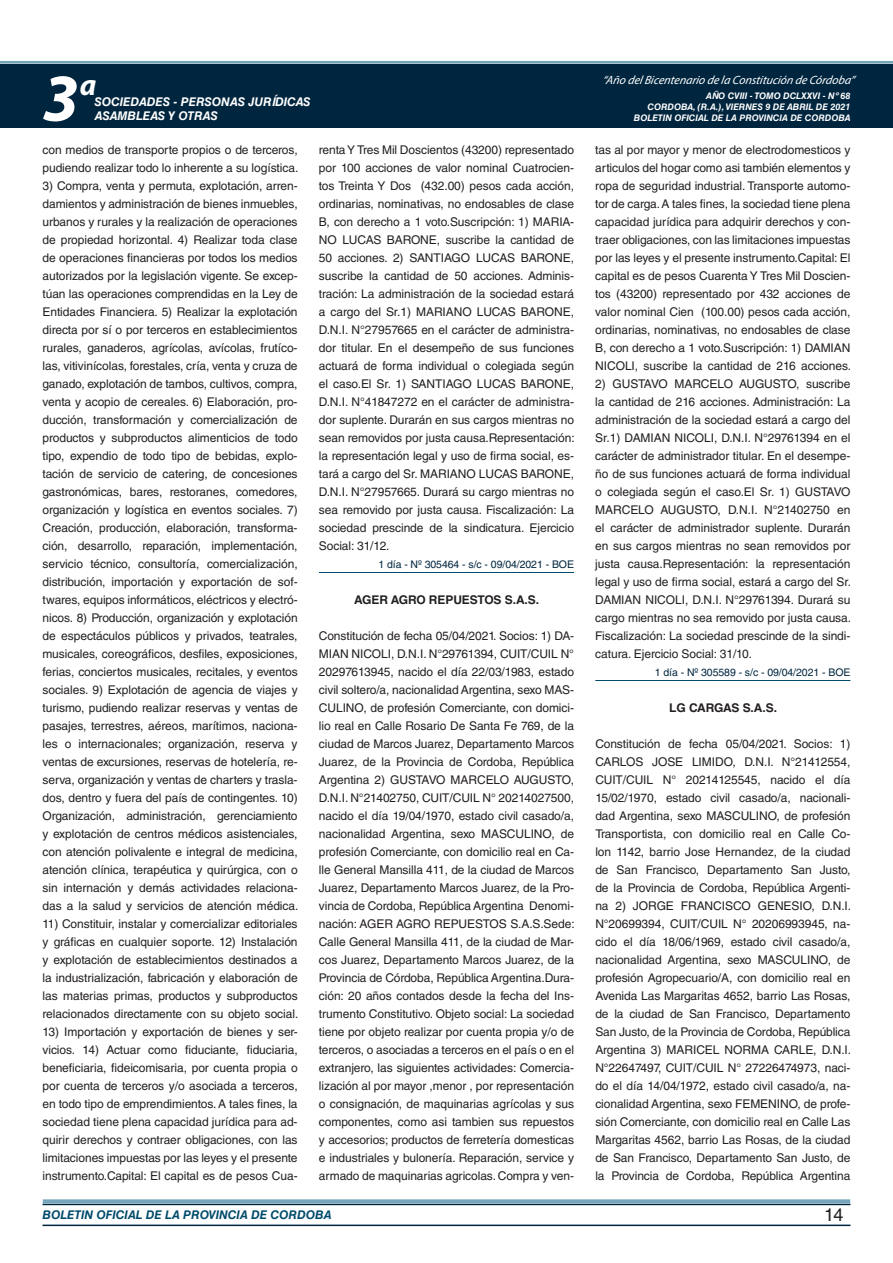
<style>
.page{position:relative;width:893px;height:1263px;background:#fff}
.page>*{position:absolute;margin:0;border:0;box-sizing:border-box;transform-origin:0 0}
.t1{font:italic 700 67.5px "Myriad Pro";color:#fff}
.t2{font:italic 700 30px "Myriad Pro";color:#fff}
.t3{font:18px "Helvetica LT Std";color:#231f20}
.t4{font:12px/18px "Helvetica LT Std";letter-spacing:-.005em;color:#231f20;text-align:justify}
.t5{font:italic 12px "Myriad Pro";color:#fff}
.t6{font:italic 700 12px "Helvetica LT Std";color:#fff}
.t7{font:700 12px "Helvetica LT Std";letter-spacing:-.005em;color:#231f20}
.t8{font:italic 700 12px "Helvetica LT Std";color:#004b6c}
.t9{font:10.5px "Helvetica LT Std";letter-spacing:-.005em;color:#00263f}
.t10{font:italic 700 9px/10.8px "Helvetica LT Std";color:#fff;text-align:right}
</style>
<div class="page">
<div style="left:0;top:61px;width:893px;height:6px;background:#fff;opacity:.75"></div>
<div style="left:0;top:64px;width:893px;height:64px;background:#00263f"></div>
<hr style="left:43px;top:1224px;width:807px;height:2px;background:#00263f">
<div style="left:42px;top:1198px;width:809px;height:8px;background:#fff;opacity:.75"></div>
<hr style="left:319px;top:572px;width:255px;height:1px;background:#004b6c">
<hr style="left:595px;top:680px;width:255px;height:1px;background:#004b6c">
<h1 class="t1" style="left:43px;top:54px;width:38px">3</h1>
<h2 class="t2" style="left:80px;top:66px;width:18px">a</h2>
<p class="t6" style="left:95px;top:94px;width:217px">SOCIEDADES - PERSONAS JURÍDICAS</p>
<p class="t6" style="left:95px;top:109px;width:125px">ASAMBLEAS Y OTRAS</p>
<p class="t5" style="left:603px;top:72px;width:254px">“Año delBicentenario de la Constitución de Córdoba”</p>
<p class="t10" style="left:634px;top:91px;width:218px">AÑO CVIII - TOMO DCLXXVI - Nº 68<br>CORDOBA, (R.A.), VIERNES 9 DE ABRIL DE 2021<br>BOLETIN OFICIAL DE LA PROVINCIA DE CORDOBA</p>
<p class="t4" style="left:43px;top:141px;width:257px">con medios de transporte propios o de terceros, pudiendo realizar todo lo inherente a su logística.</p>
<p class="t4" style="left:43px;top:177px;width:257px">3) Compra, venta y permuta, explotación, arren&shy;damientos y administración de bienes inmuebles, urbanos y rurales y la realización de operaciones de propiedad horizontal. 4) Realizar toda clase de operaciones financieras por todos los medios autorizados por la legislación vigente. Se excep&shy;túan las operaciones comprendidas en la Ley de Entidades Financiera. 5) Realizar la explotación directa por sí o por terceros en establecimientos rurales, ganaderos, agrícolas, avícolas, frutíco&shy;las, vitivinícolas, forestales, cría, venta y cruza de ganado, explotación de tambos, cultivos, compra, venta y acopio de cereales. 6) Elaboración, pro&shy;ducción, transformación y comercialización de productos y subproductos alimenticios de todo tipo, expendio de todo tipo de bebidas, explo&shy;tación de servicio de catering, de concesiones gastronómicas, bares, restoranes, comedores, organización y logística en eventos sociales. 7)<br>Creación, producción, elaboración, transforma&shy;ción, desarrollo, reparación, implementación, servicio técnico, consultoría, comercialización, distribución, importación y exportación de sof&shy;twares, equipos informáticos, eléctricos y electró&shy;nicos. 8) Producción, organización y explotación de espectáculos públicos y privados, teatrales, musicales, coreográficos, desfiles, exposiciones, ferias, conciertos musicales, recitales, y eventos sociales. 9) Explotación de agencia de viajes y turismo, pudiendo realizar reservas y ventas de pasajes, terrestres, aéreos, marítimos, naciona&shy;les o internacionales; organización, reserva y ventas de excursiones, reservas de hotelería, re&shy;serva, organización y ventas de charters y trasla&shy;dos, dentro y fuera del país de contingentes. 10)<br>Organización, administración, gerenciamiento y explotación de centros médicos asistenciales, con atención polivalente e integral de medicina, atención clínica, terapéutica y quirúrgica, con o sin internación y demás actividades relaciona&shy;das a la salud y servicios de atención médica.</p>
<p class="t4" style="left:43px;top:915px;width:257px">11) Constituir, instalar y comercializar editoriales y gráficas en cualquier soporte. 12) Instalación y explotación de establecimientos destinados a la industrialización, fabricación y elaboración de las materias primas, productos y subproductos relacionados directamente con su objeto social.</p>
<p class="t4" style="left:43px;top:1023px;width:257px">13) Importación y exportación de bienes y ser&shy;vicios. 14) Actuar como fiduciante, fiduciaria, beneficiaria, fideicomisaria, por cuenta propia o por cuenta de terceros y/o asociada a terceros, en todo tipo de emprendimientos. A tales fines, la sociedad tiene plena capacidad jurídica para ad&shy;quirir derechos y contraer obligaciones, con las limitaciones impuestas por las leyes y el presente instrumento.Capital: El capital es de pesos Cua-</p>
<p class="t4" style="left:319px;top:141px;width:257px">renta Y Tres Mil Doscientos (43200) representado por 100 acciones de valor nominal Cuatrocien&shy;tos Treinta Y Dos (432.00) pesos cada acción, ordinarias, nominativas, no endosables de clase B, con derecho a 1 voto.Suscripción: 1) MARIA-NO LUCAS BARONE, suscribe la cantidad de 50 acciones. 2) SANTIAGO LUCAS BARONE, suscribe la cantidad de 50 acciones. Adminis&shy;tración: La administración de la sociedad estará a cargo del Sr.1) MARIANO LUCAS BARONE, D.N.I. N°27957665 en el carácter de administra&shy;dor titular. En el desempeño de sus funciones actuará de forma individual o colegiada según el caso.El Sr. 1) SANTIAGO LUCAS BARONE, D.N.I. N°41847272 en el carácter de administra&shy;dor suplente. Durarán en sus cargos mientras no sean removidos por justa causa.Representación: la representación legal y uso de firma social, es&shy;tará a cargo del Sr. MARIANO LUCAS BARONE, D.N.I. N°27957665. Durará su cargo mientras no sea removido por justa causa. Fiscalización: La sociedad prescinde de la sindicatura. Ejercicio Social: 31/12.</p>
<p class="t9" style="left:378px;top:558px;width:197px">1 día - Nº 305464 - s/c - 09/04/2021 - BOE</p>
<p class="t7" style="left:354px;top:592px;width:186px">AGER AGRO REPUESTOS S.A.S.</p>
<p class="t4" style="left:319px;top:627px;width:257px">Constitución de fecha 05/04/2021. Socios: 1) DA-MIAN NICOLI, D.N.I. N°29761394, CUIT/CUIL N° 20297613945, nacido el día 22/03/1983, estado civil soltero/a, nacionalidad Argentina, sexo MAS-CULINO, de profesión Comerciante, con domici&shy;lio real en Calle Rosario De Santa Fe 769, de la ciudad de Marcos Juarez, Departamento Marcos Juarez, de la Provincia de Cordoba, República Argentina 2) GUSTAVO MARCELO AUGUSTO, D.N.I. N°21402750, CUIT/CUIL N° 20214027500, nacido el día 19/04/1970, estado civil casado/a, nacionalidad Argentina, sexo MASCULINO, de profesión Comerciante, con domicilio real en Ca&shy;lle General Mansilla 411, de la ciudad de Marcos Juarez, Departamento Marcos Juarez, de la Pro&shy;vincia de Cordoba, República Argentina Denomi&shy;nación: AGER AGRO REPUESTOS S.A.S.Sede:<br>Calle General Mansilla 411, de la ciudad de Mar&shy;cos Juarez, Departamento Marcos Juarez, de la Provincia de Córdoba, República Argentina.Dura&shy;ción: 20 años contados desde la fecha del Ins&shy;trumento Constitutivo. Objeto social: La sociedad tiene por objeto realizar por cuenta propia y/o de terceros, o asociadas a terceros en el país o en el extranjero, las siguientes actividades: Comercia&shy;lización al por mayor ,menor , por representación o consignación, de maquinarias agrícolas y sus componentes, como asi tambien sus repuestos y accesorios; productos de ferretería domesticas e industriales y bulonería. Reparación, service y armado de maquinarias agricolas. Compra y ven-</p>
<p class="t4" style="left:595px;top:141px;width:257px">tas al por mayor y menor de electrodomesticos y articulos del hogar como asi también elementos y ropa de seguridad industrial. Transporte automo&shy;tor de carga. A tales fines, la sociedad tiene plena capacidad jurídica para adquirir derechos y con&shy;traer obligaciones, con las limitaciones impuestas por las leyes y el presente instrumento.Capital: El capital es de pesos Cuarenta Y Tres Mil Doscien&shy;tos (43200) representado por 432 acciones de valor nominal Cien (100.00) pesos cada acción, ordinarias, nominativas, no endosables de clase B, con derecho a 1 voto.Suscripción: 1) DAMIAN NICOLI, suscribe la cantidad de 216 acciones.</p>
<p class="t4" style="left:595px;top:375px;width:257px">2) GUSTAVO MARCELO AUGUSTO, suscribe la cantidad de 216 acciones. Administración: La administración de la sociedad estará a cargo del Sr.1) DAMIAN NICOLI, D.N.I. N°29761394 en el carácter de administrador titular. En el desempe&shy;ño de sus funciones actuará de forma individual o colegiada según el caso.El Sr. 1) GUSTAVO MARCELO AUGUSTO, D.N.I. N°21402750 en el carácter de administrador suplente. Durarán en sus cargos mientras no sean removidos por justa causa.Representación: la representación legal y uso de firma social, estará a cargo del Sr.<br>DAMIAN NICOLI, D.N.I. N°29761394. Durará su cargo mientras no sea removido por justa causa.<br>Fiscalización: La sociedad prescinde de la sindi&shy;catura. Ejercicio Social: 31/10.</p>
<p class="t9" style="left:655px;top:666px;width:197px">1 día - Nº 305589 - s/c - 09/04/2021 - BOE</p>
<p class="t7" style="left:669px;top:700px;width:109px">LG CARGAS S.A.S.</p>
<p class="t4" style="left:595px;top:735px;width:257px">Constitución de fecha 05/04/2021. Socios: 1)<br>CARLOS JOSE LIMIDO, D.N.I. N°21412554, CUIT/CUIL N° 20214125545, nacido el día 15/02/1970, estado civil casado/a, nacionali&shy;dad Argentina, sexo MASCULINO, de profesión Transportista, con domicilio real en Calle Co&shy;lon 1142, barrio Jose Hernandez, de la ciudad de San Francisco, Departamento San Justo, de la Provincia de Cordoba, República Argenti&shy;na 2) JORGE FRANCISCO GENESIO, D.N.I.<br>N°20699394, CUIT/CUIL N° 20206993945, na&shy;cido el día 18/06/1969, estado civil casado/a, nacionalidad Argentina, sexo MASCULINO, de profesión Agropecuario/A, con domicilio real en Avenida Las Margaritas 4652, barrio Las Rosas, de la ciudad de San Francisco, Departamento San Justo, de la Provincia de Cordoba, República Argentina 3) MARICEL NORMA CARLE, D.N.I.<br>N°22647497, CUIT/CUIL N° 27226474973, naci&shy;do el día 14/04/1972, estado civil casado/a, na&shy;cionalidad Argentina, sexo FEMENINO, de profe&shy;sión Comerciante, con domicilio real en Calle Las Margaritas 4562, barrio Las Rosas, de la ciudad de San Francisco, Departamento San Justo, de la Provincia de Cordoba, República Argentina</p>
<p class="t8" style="left:43px;top:1208px;width:290px">BOLETIN OFICIAL DE LA PROVINCIA DE CORDOBA</p>
<h3 class="t3" style="left:824px;top:1204px;width:21px">14</h3>
</div>
